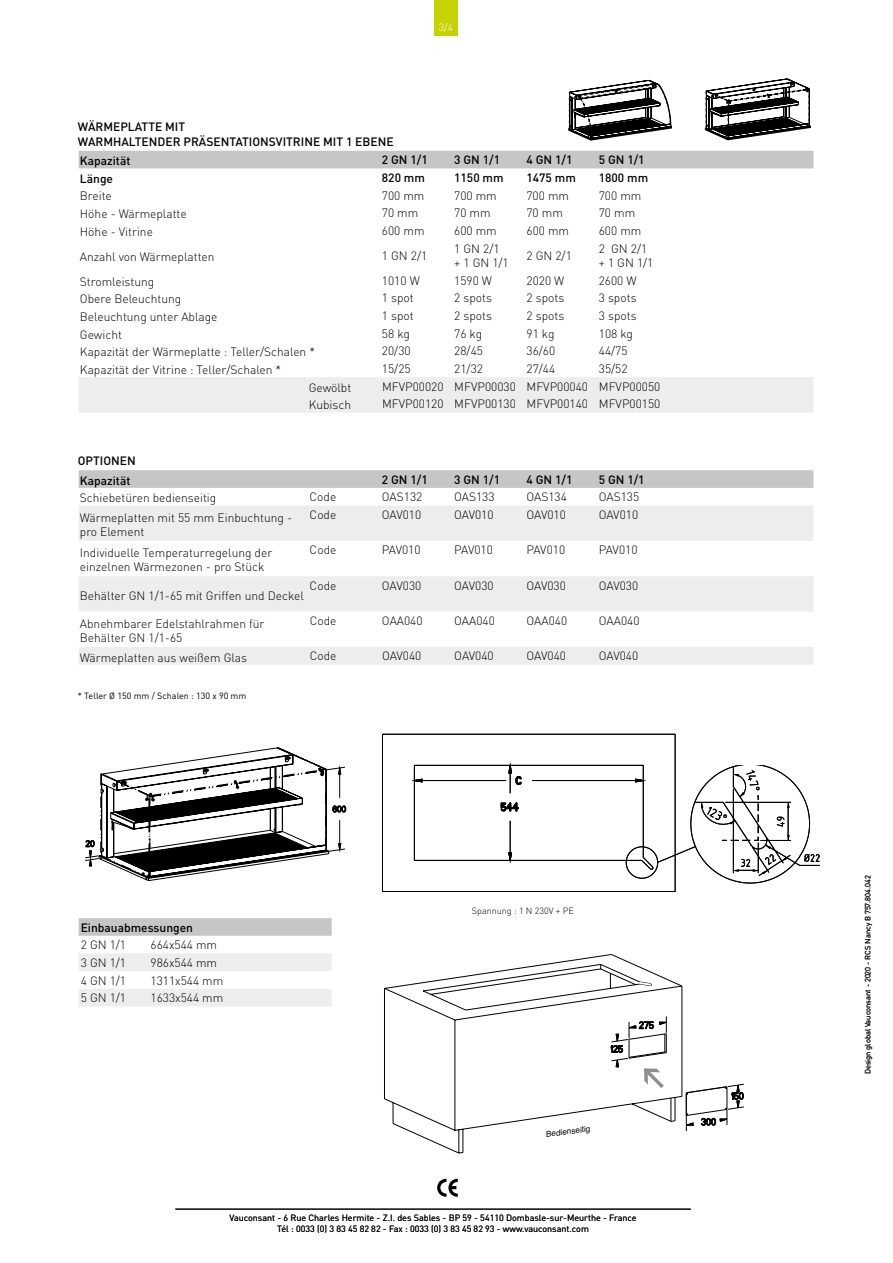
<style>
.page{position:relative;width:893px;height:1263px;background:#fff}
.page>*{position:absolute;margin:0;border:0;box-sizing:border-box;transform-origin:0 0}
.t1{font:300 12px/17.7px "DIN Pro";color:#000}
.t2{font:500 12px/14.4px "DIN Pro";color:#000}
.t3{font:300 10.5px "DIN Pro";color:#fff}
.t4{font:9px/10.8px "DIN Pro";color:#000;text-align:center}
.t5{font:300 9px "DIN Pro";color:#000}
.t6{font:8.1px "Arial";color:#000}
.t7{font:7.5px "DIN Pro";color:#000}
</style>
<div class="page">
<div style="left:435px;top:0;width:23px;height:36px;background:#c5d300"></div>
<hr style="left:175px;top:1209px;width:516px;height:1px;background:#000">
<svg style="left:568px;top:80px;width:104px;height:60px"></svg>
<svg style="left:704px;top:79px;width:107px;height:61px"></svg>
<div style="left:79px;top:151px;width:734px;height:17px;background:#c6c6c6"></div>
<div style="left:79px;top:377px;width:734px;height:36px;background:#ededed"></div>
<div style="left:79px;top:470px;width:734px;height:18px;background:#c6c6c6"></div>
<svg style="left:79px;top:506px;width:734px;height:159px;fill:#ededed"></svg>
<svg style="left:437px;top:1179px;width:21px;height:18px"></svg>
<svg style="left:402px;top:1128px;width:72px;height:26px"></svg>
<svg style="left:384px;top:954px;width:299px;height:174px"></svg>
<svg style="left:639px;top:981px;width:13px;height:5px"></svg>
<svg style="left:685px;top:1083px;width:59px;height:48px"></svg>
<svg style="left:610px;top:1016px;width:57px;height:72px"></svg>
<div style="left:79px;top:918px;width:253px;height:18px;background:#c6c6c6"></div>
<svg style="left:79px;top:953px;width:253px;height:53px"></svg>
<svg style="left:382px;top:733px;width:294px;height:159px"></svg>
<svg style="left:635px;top:765px;width:186px;height:127px"></svg>
<div style="left:626px;top:846px;width:32px;height:33px;border:1px solid #000;border-radius:50%"></div>
<svg style="left:85px;top:747px;width:262px;height:135px"></svg>
<p class="t3" style="left:439px;top:20px;width:16px">3/4</p>
<p class="t2" style="left:78px;top:119px;width:317px">WÄRMEPLATTE MIT<br>WARMHALTENDER PRÄSENTATIONSVITRINE MIT 1 EBENE</p>
<p class="t2" style="left:80px;top:151px;width:52px;line-height:17.7px">Kapazität<br>Länge</p>
<p class="t1" style="left:80px;top:187px;width:108px">Breite<br>Höhe - Wärmeplatte<br>Höhe - Vitrine</p>
<p class="t1" style="left:80px;top:243px;width:136px;line-height:24.9px">Anzahl von Wärmeplatten<br>Stromleistung</p>
<p class="t1" style="left:80px;top:290px;width:103px">Obere Beleuchtung</p>
<p class="t1" style="left:80px;top:307px;width:139px">Beleuchtung unter Ablage</p>
<p class="t1" style="left:80px;top:325px;width:43px">Gewicht</p>
<p class="t1" style="left:80px;top:343px;width:237px">Kapazität der Wärmeplatte : Teller/Schalen *</p>
<p class="t1" style="left:80px;top:360px;width:203px">Kapazität der Vitrine : Teller/Schalen *</p>
<p class="t1" style="left:309px;top:378px;width:44px">Gewölbt</p>
<p class="t1" style="left:309px;top:396px;width:44px">Kubisch</p>
<p class="t2" style="left:382px;top:152px;width:47px">2 GN 1/1</p>
<p class="t2" style="left:454px;top:152px;width:47px">3 GN 1/1</p>
<p class="t2" style="left:526px;top:152px;width:47px">4 GN 1/1</p>
<p class="t2" style="left:599px;top:152px;width:47px">5 GN 1/1</p>
<p class="t2" style="left:382px;top:170px;width:45px">820 mm</p>
<p class="t2" style="left:454px;top:170px;width:51px">1150 mm</p>
<p class="t2" style="left:526px;top:170px;width:51px">1475 mm</p>
<p class="t2" style="left:599px;top:170px;width:51px">1800 mm</p>
<p class="t1" style="left:382px;top:186px;width:44px">700 mm</p>
<p class="t1" style="left:454px;top:186px;width:44px">700 mm</p>
<p class="t1" style="left:526px;top:186px;width:44px">700 mm</p>
<p class="t1" style="left:599px;top:186px;width:44px">700 mm</p>
<p class="t1" style="left:382px;top:204px;width:38px">70 mm</p>
<p class="t1" style="left:454px;top:204px;width:38px">70 mm</p>
<p class="t1" style="left:526px;top:204px;width:38px">70 mm</p>
<p class="t1" style="left:599px;top:204px;width:38px">70 mm</p>
<p class="t1" style="left:382px;top:221px;width:44px">600 mm</p>
<p class="t1" style="left:454px;top:221px;width:44px">600 mm</p>
<p class="t1" style="left:526px;top:221px;width:44px">600 mm</p>
<p class="t1" style="left:599px;top:221px;width:44px">600 mm</p>
<p class="t1" style="left:382px;top:246px;width:47px">1 GN 2/1</p>
<p class="t1" style="left:454px;top:241px;width:56px;line-height:14.4px">1 GN 2/1<br>+ 1 GN 1/1</p>
<p class="t1" style="left:526px;top:246px;width:47px">2 GN 2/1</p>
<p class="t1" style="left:599px;top:241px;width:56px;line-height:14.4px">2 GN 2/1 + 1 GN 1/1</p>
<p class="t1" style="left:382px;top:271px;width:39px">1010 W</p>
<p class="t1" style="left:454px;top:271px;width:39px">1590 W</p>
<p class="t1" style="left:526px;top:271px;width:39px">2020 W</p>
<p class="t1" style="left:599px;top:271px;width:39px">2600 W</p>
<p class="t1" style="left:382px;top:289px;width:33px">1 spot</p>
<p class="t1" style="left:454px;top:289px;width:39px">2 spots</p>
<p class="t1" style="left:526px;top:289px;width:39px">2 spots</p>
<p class="t1" style="left:599px;top:289px;width:39px">3 spots</p>
<p class="t1" style="left:382px;top:306px;width:33px">1 spot</p>
<p class="t1" style="left:454px;top:306px;width:39px">2 spots</p>
<p class="t1" style="left:526px;top:306px;width:39px">2 spots</p>
<p class="t1" style="left:599px;top:306px;width:39px">3 spots</p>
<p class="t1" style="left:382px;top:324px;width:30px">58 kg</p>
<p class="t1" style="left:454px;top:324px;width:30px">76 kg</p>
<p class="t1" style="left:527px;top:324px;width:30px">91 kg</p>
<p class="t1" style="left:599px;top:324px;width:36px">108 kg</p>
<p class="t1" style="left:382px;top:342px;width:30px">20/30</p>
<p class="t1" style="left:454px;top:342px;width:30px">28/45</p>
<p class="t1" style="left:527px;top:342px;width:30px">36/60</p>
<p class="t1" style="left:599px;top:342px;width:30px">44/75</p>
<p class="t1" style="left:382px;top:359px;width:30px">15/25</p>
<p class="t1" style="left:454px;top:359px;width:30px">21/32</p>
<p class="t1" style="left:527px;top:359px;width:30px">27/44</p>
<p class="t1" style="left:382px;top:359px;width:280px;text-indent:217px">35/52<br>MFVP00020 MFVP00030 MFVP00040 MFVP00050<br>MFVP00120 MFVP00130 MFVP00140 MFVP00150</p>
<p class="t2" style="left:78px;top:451px;width:59px;line-height:19.4px">OPTIONEN<br>Kapazität</p>
<p class="t1" style="left:80px;top:488px;width:214px;line-height:19.4px">Schiebetüren bedienseitig<br>Wärmeplatten mit 55 mm Einbuchtung -</p>
<p class="t1" style="left:80px;top:521px;width:194px;line-height:21px">pro Element<br>Individuelle Temperaturregelung der</p>
<p class="t1" style="left:80px;top:558px;width:186px">einzelnen Wärmezonen - pro Stück</p>
<p class="t1" style="left:80px;top:586px;width:226px">Behälter GN 1/1-65 mit Griffen und Deckel</p>
<p class="t1" style="left:80px;top:616px;width:186px;line-height:14.4px">Abnehmbarer Edelstahlrahmen für<br>Behälter GN 1/1-65</p>
<p class="t1" style="left:80px;top:648px;width:169px">Wärmeplatten aus weißem Glas</p>
<p class="t4" style="left:78px;top:690px;width:170px">* Teller Ø 150 mm / Schalen : 130 x 90 mm</p>
<p class="t2" style="left:382px;top:472px;width:47px">2 GN 1/1</p>
<p class="t2" style="left:454px;top:472px;width:47px">3 GN 1/1</p>
<p class="t2" style="left:526px;top:472px;width:47px">4 GN 1/1</p>
<p class="t2" style="left:599px;top:472px;width:47px">5 GN 1/1</p>
<p class="t1" style="left:310px;top:488px;width:28px">Code</p>
<p class="t1" style="left:382px;top:488px;width:42px">OAS132</p>
<p class="t1" style="left:454px;top:488px;width:42px">OAS133</p>
<p class="t1" style="left:526px;top:488px;width:42px">OAS134</p>
<p class="t1" style="left:599px;top:488px;width:42px">OAS135</p>
<p class="t1" style="left:310px;top:505px;width:28px">Code</p>
<p class="t1" style="left:382px;top:505px;width:41px">OAV010</p>
<p class="t1" style="left:454px;top:505px;width:41px">OAV010</p>
<p class="t1" style="left:526px;top:505px;width:41px">OAV010</p>
<p class="t1" style="left:599px;top:505px;width:41px">OAV010</p>
<p class="t1" style="left:310px;top:541px;width:28px">Code</p>
<p class="t1" style="left:382px;top:541px;width:40px">PAV010</p>
<p class="t1" style="left:454px;top:541px;width:40px">PAV010</p>
<p class="t1" style="left:526px;top:541px;width:40px">PAV010</p>
<p class="t1" style="left:599px;top:541px;width:40px">PAV010</p>
<p class="t1" style="left:310px;top:576px;width:28px">Code</p>
<p class="t1" style="left:382px;top:576px;width:41px">OAV030</p>
<p class="t1" style="left:454px;top:576px;width:41px">OAV030</p>
<p class="t1" style="left:526px;top:576px;width:41px">OAV030</p>
<p class="t1" style="left:599px;top:576px;width:41px">OAV030</p>
<p class="t1" style="left:310px;top:611px;width:28px">Code</p>
<p class="t1" style="left:382px;top:611px;width:42px">OAA040</p>
<p class="t1" style="left:454px;top:611px;width:42px">OAA040</p>
<p class="t1" style="left:527px;top:611px;width:42px">OAA040</p>
<p class="t1" style="left:599px;top:611px;width:42px">OAA040</p>
<p class="t1" style="left:310px;top:647px;width:28px">Code</p>
<p class="t1" style="left:382px;top:647px;width:41px">OAV040</p>
<p class="t1" style="left:454px;top:647px;width:41px">OAV040</p>
<p class="t1" style="left:527px;top:647px;width:41px">OAV040</p>
<p class="t1" style="left:599px;top:647px;width:41px">OAV040</p>
<p class="t2" style="left:81px;top:920px;width:114px">Einbauabmessungen</p>
<p class="t1" style="left:81px;top:935px;width:47px">2 GN 1/1</p>
<p class="t1" style="left:151px;top:935px;width:68px">664x544 mm</p>
<p class="t1" style="left:81px;top:953px;width:47px">3 GN 1/1</p>
<p class="t1" style="left:151px;top:953px;width:68px">986x544 mm</p>
<p class="t1" style="left:81px;top:971px;width:47px">4 GN 1/1</p>
<p class="t1" style="left:151px;top:971px;width:74px">1311x544 mm</p>
<p class="t1" style="left:81px;top:988px;width:47px">5 GN 1/1</p>
<p class="t1" style="left:151px;top:988px;width:74px">1633x544 mm</p>
<p class="t5" style="left:472px;top:904px;width:103px">Spannung : 1 N 230V + PE</p>
<p class="t6" style="left:545px;top:1129px;width:46px;rotate:-8deg">Bedienseitig</p>
<p class="t4" style="left:230px;top:1212px;width:409px">Vauconsant - 6 Rue Charles Hermite - Z.I. des Sables - BP 59 - 54110 Dombasle-sur-Meurthe - France<br>Tél : 0033 (0) 3 83 45 82 82 - Fax : 0033 (0) 3 83 45 82 93 - www.vauconsant.com</p>
<p class="t7" style="left:863px;top:1074px;width:201px;rotate:-90deg">Design global Vauconsant - 2020 - RCS Nancy B 757.804.042</p>
</div>
